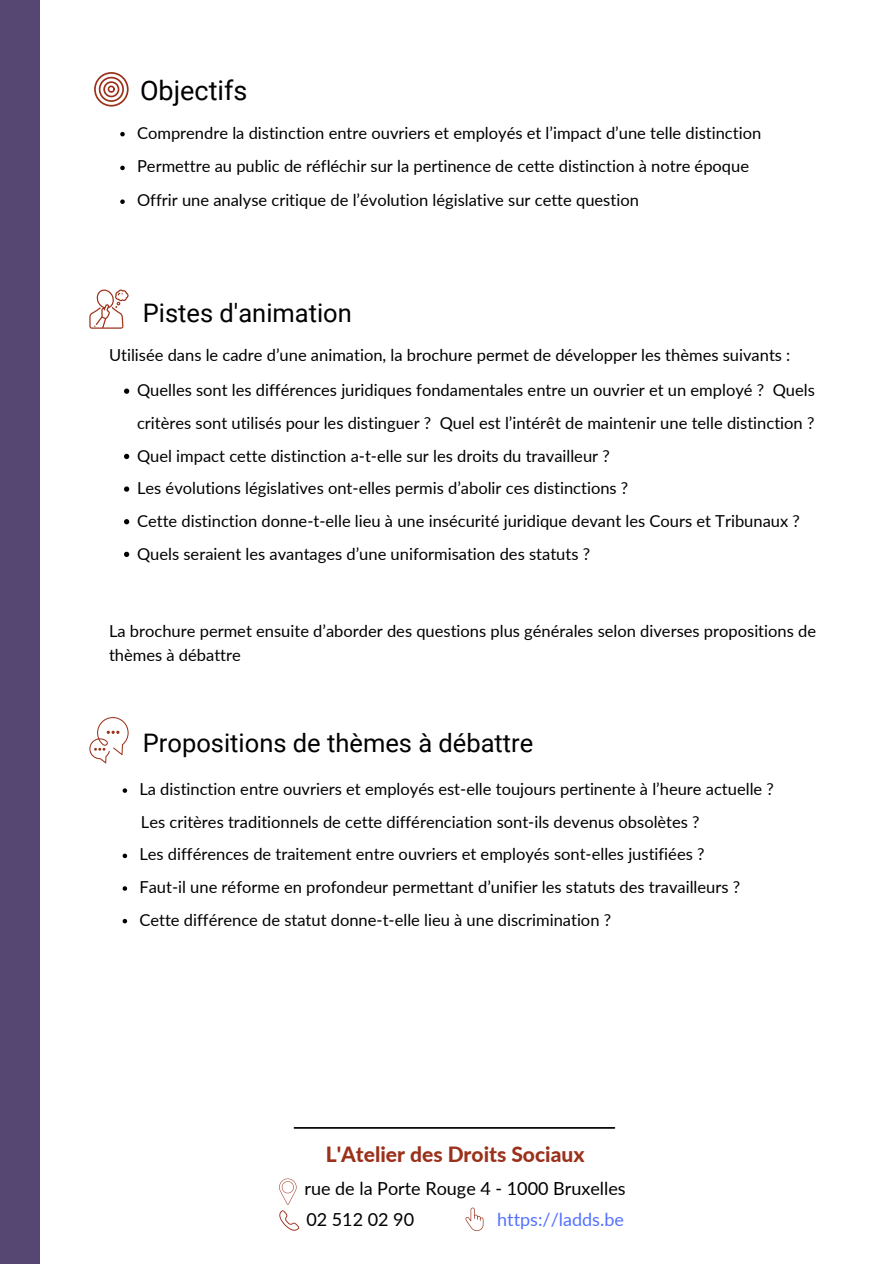
<style>
.page{position:relative;width:894px;height:1264px;background:#fff}
.page>*{position:absolute;margin:0;border:0;box-sizing:border-box;transform-origin:0 0}
.t1{font:27px "Roboto";color:#000}
.t2{font:25.5px "Roboto";color:#000}
.t3{font:800 21px "Lato";color:#9b311b}
.t4{font:18px/31.5px "Lato";color:#000}
.t5{font:18px "Lato";color:#5271ff}
.t6{font:16.5px/32.7px "Lato";color:#000}
</style>
<div class="page">
<div style="left:0;top:0;width:39px;height:1263px;background:#554672"></div>
<svg style="left:94px;top:72px;width:35px;height:35px"></svg>
<svg style="left:89px;top:717px;width:40px;height:46px"></svg>
<svg style="left:89px;top:289px;width:40px;height:40px"></svg>
<svg style="left:279px;top:1178px;width:20px;height:52px"></svg>
<svg style="left:465px;top:1207px;width:18px;height:23px"></svg>
<hr style="left:293px;top:1126px;width:322px;height:2px;background:#0e0b09">
<svg style="left:120px;top:132px;width:5px;height:4px"></svg>
<svg style="left:120px;top:166px;width:5px;height:4px"></svg>
<svg style="left:120px;top:199px;width:5px;height:5px"></svg>
<svg style="left:123px;top:788px;width:4px;height:4px"></svg>
<svg style="left:123px;top:853px;width:4px;height:5px"></svg>
<svg style="left:123px;top:886px;width:4px;height:4px"></svg>
<svg style="left:123px;top:918px;width:4px;height:5px"></svg>
<svg style="left:124px;top:388px;width:5px;height:6px"></svg>
<svg style="left:124px;top:454px;width:5px;height:5px"></svg>
<svg style="left:124px;top:486px;width:5px;height:5px"></svg>
<svg style="left:124px;top:519px;width:5px;height:5px"></svg>
<svg style="left:124px;top:551px;width:5px;height:6px"></svg>
<h1 class="t1" style="left:140px;top:72px;width:109px">Objectifs</h1>
<p class="t6" style="left:137px;top:115px;width:625px;line-height:33.8px">Comprendre la distinction entre ouvriers et employés et l’impact d’une telle distinction<br>Permettre au public de réfléchir sur la pertinence de cette distinction à notre époque<br>Offrir une analyse critique de l’évolution législative sur cette question</p>
<h2 class="t2" style="left:143px;top:295px;width:210px">Pistes d'animation</h2>
<p class="t6" style="left:137px;top:337px;width:679px;line-height:35.2px;text-indent:-28px">Utilisée dans le cadre d’une animation, la brochure permet de développer les thèmes suivants :<br>Quelles sont les différences juridiques fondamentales entre un ouvrier et un employé ? Quels</p>
<p class="t6" style="left:137px;top:406px;width:678px">critères sont utilisés pour les distinguer ? Quel est l’intérêt de maintenir une telle distinction ?<br>Quel impact cette distinction a-t-elle sur les droits du travailleur ?<br>Les évolutions législatives ont-elles permis d’abolir ces distinctions ?<br>Cette distinction donne-t-elle lieu à une insécurité juridique devant les Cours et Tribunaux ?<br>Quels seraient les avantages d’une uniformisation des statuts ?</p>
<p class="t6" style="left:109px;top:618px;width:708px;line-height:24.5px">La brochure permet ensuite d’aborder des questions plus générales selon diverses propositions de thèmes à débattre</p>
<h2 class="t2" style="left:143px;top:725px;width:392px">Propositions de thèmes à débattre</h2>
<p class="t6" style="left:139px;top:772px;width:635px">La distinction entre ouvriers et employés est-elle toujours pertinente à l’heure actuelle ?<br>Les critères traditionnels de cette différenciation sont-ils devenus obsolètes ?<br>Les différences de traitement entre ouvriers et employés sont-elles justifiées ?<br>Faut-il une réforme en profondeur permettant d’unifier les statuts des travailleurs ?<br>Cette différence de statut donne-t-elle lieu à une discrimination ?</p>
<p class="t3" style="left:325px;top:1138px;width:260px">L'Atelier des Droits Sociaux</p>
<p class="t4" style="left:304px;top:1171px;width:323px">rue de la Porte Rouge 4 - 1000 Bruxelles<br>02 512 02 90</p>
<p class="t5" style="left:497px;top:1206px;width:128px">https://ladds.be</p>
</div>
